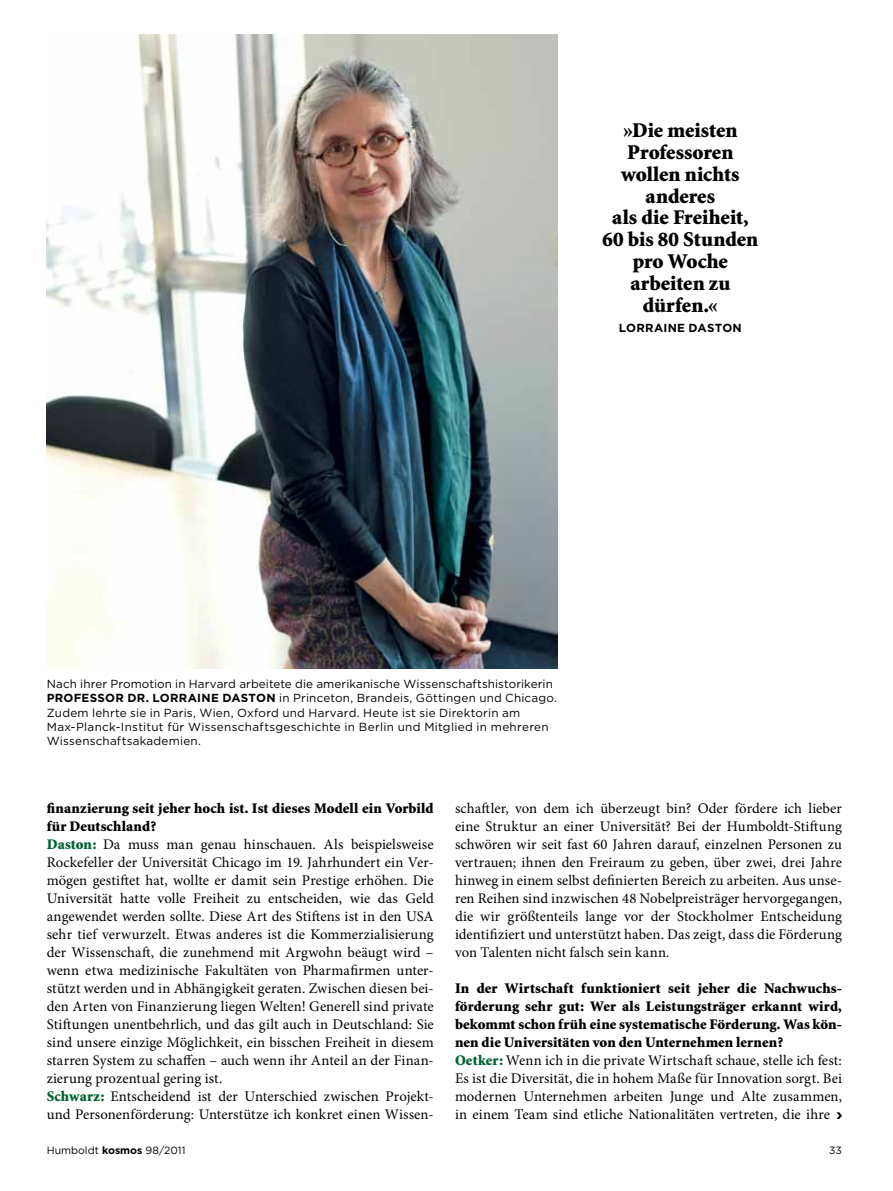
<style>
.page{position:relative;width:893px;height:1191px;background:#fff}
.page>*{position:absolute;margin:0;border:0;box-sizing:border-box;transform-origin:0 0}
.t1{font:900 21px/21.8px "Minion";color:#000;text-align:center}
.t2{font:14.7px/18px "Minion Pro";letter-spacing:.005em;color:#000;text-align:justify}
.t3{font:900 14.7px/18px "Minion";letter-spacing:.005em;color:#000}
.t4{font:11.7px/14.2px "Gotham";letter-spacing:.015em;color:#000}
.t5{font:700 11.7px "Gotham";letter-spacing:.025em;color:#000}
.t6{font:10.5px "Gotham";color:#000}
.s1{font-weight:700}
.s2{font-family:"Minion";font-weight:900;color:#006232}
</style>
<div class="page">
<img style="left:47px;top:34px;width:510px;height:635px">
<svg style="left:836px;top:1112px;width:6px;height:7px"></svg>
<h1 class="t1" style="left:602px;top:120px;width:157px">»Die meisten<br>Professoren wollen nichts anderes<br>als die Freiheit,<br>60 bis 80 Stunden pro Woche arbeiten zu dürfen.«</h1>
<p class="t5" style="left:619px;top:321px;width:125px">LORRAINE DASTON</p>
<p class="t4" style="left:47px;top:676px;width:512px">Nach ihrer Promotion in Harvard arbeitete die amerikanische Wissenschaftshistorikerin <span class="s1">PROFESSOR DR. LORRAINE DASTON</span> in Princeton, Brandeis, Göttingen und Chicago.<br>Zudem lehrte sie in Paris, Wien, Oxford und Harvard. Heute ist sie Direktorin am Max-Planck-Institut für Wissenschaftsgeschichte in Berlin und Mitglied in mehreren Wissenschaftsakademien.</p>
<p class="t3" style="left:47px;top:799px;width:388px">finanzierung seit jeher hoch ist. Ist dieses Modell ein Vorbild für Deutschland?</p>
<p class="t2" style="left:47px;top:835px;width:389px;text-align:left"><span class="s2">Daston:</span> Da muss man genau hinschauen. Als beispielsweise Rockefeller der Universität Chicago im 19. Jahrhundert ein Ver&shy;mögen gestiftet hat, wollte er damit sein Prestige erhöhen. Die Universität hatte volle Freiheit zu entscheiden, wie das Geld angewendet werden sollte. Diese Art des Stiftens ist in den USA sehr tief verwurzelt. Etwas anderes ist die Kommerzialisierung der Wissenschaft, die zunehmend mit Argwohn beäugt wird – wenn etwa medizinische Fakultäten von Pharmafirmen unter&shy;stützt werden und in Abhängigkeit geraten. Zwischen diesen bei&shy;den Arten von Finanzierung liegen Welten! Generell sind private Stiftungen unentbehrlich, und das gilt auch in Deutschland: Sie sind unsere einzige Möglichkeit, ein bisschen Freiheit in diesem starren System zu schaffen – auch wenn ihr Anteil an der Finan&shy;zierung prozentual gering ist.<br><span class="s2">Schwarz:</span> Entscheidend ist der Unterschied zwischen Projekt&shy;und Personenförderung: Unterstütze ich konkret einen Wissen-</p>
<p class="t2" style="left:455px;top:799px;width:388px">schaftler, von dem ich überzeugt bin? Oder fördere ich lieber eine Struktur an einer Universität? Bei der Humboldt-Stiftung schwören wir seit fast 60 Jahren darauf, einzelnen Personen zu vertrauen; ihnen den Freiraum zu geben, über zwei, drei Jahre hinweg in einem selbst definierten Bereich zu arbeiten. Aus unse&shy;ren Reihen sind inzwischen 48 Nobelpreisträger hervorgegangen, die wir größtenteils lange vor der Stockholmer Entscheidung identifiziert und unterstützt haben. Das zeigt, dass die Förderung von Talenten nicht falsch sein kann.</p>
<p class="t3" style="left:455px;top:979px;width:388px;text-align:justify">In der Wirtschaft funktioniert seit jeher die Nachwuchs&shy;förderung sehr gut: Wer als Leistungsträger erkannt wird, bekommt schon früh eine systematische Förderung. Was kön&shy;nen die Universitäten von den Unternehmen lernen?</p>
<p class="t2" style="left:455px;top:1051px;width:388px"><span class="s2">Oetker:</span> Wenn ich in die private Wirtschaft schaue, stelle ich fest:<br>Es ist die Diversität, die in hohem Maße für Innovation sorgt. Bei modernen Unternehmen arbeiten Junge und Alte zusammen, in einem Team sind etliche Nationalitäten vertreten, die ihre</p>
<p class="t6" style="left:47px;top:1144px;width:140px">Humboldt <span class="s1">KOSMOS</span> 98/2011</p>
<p class="t6" style="left:829px;top:1144px;width:14px">33</p>
</div>
